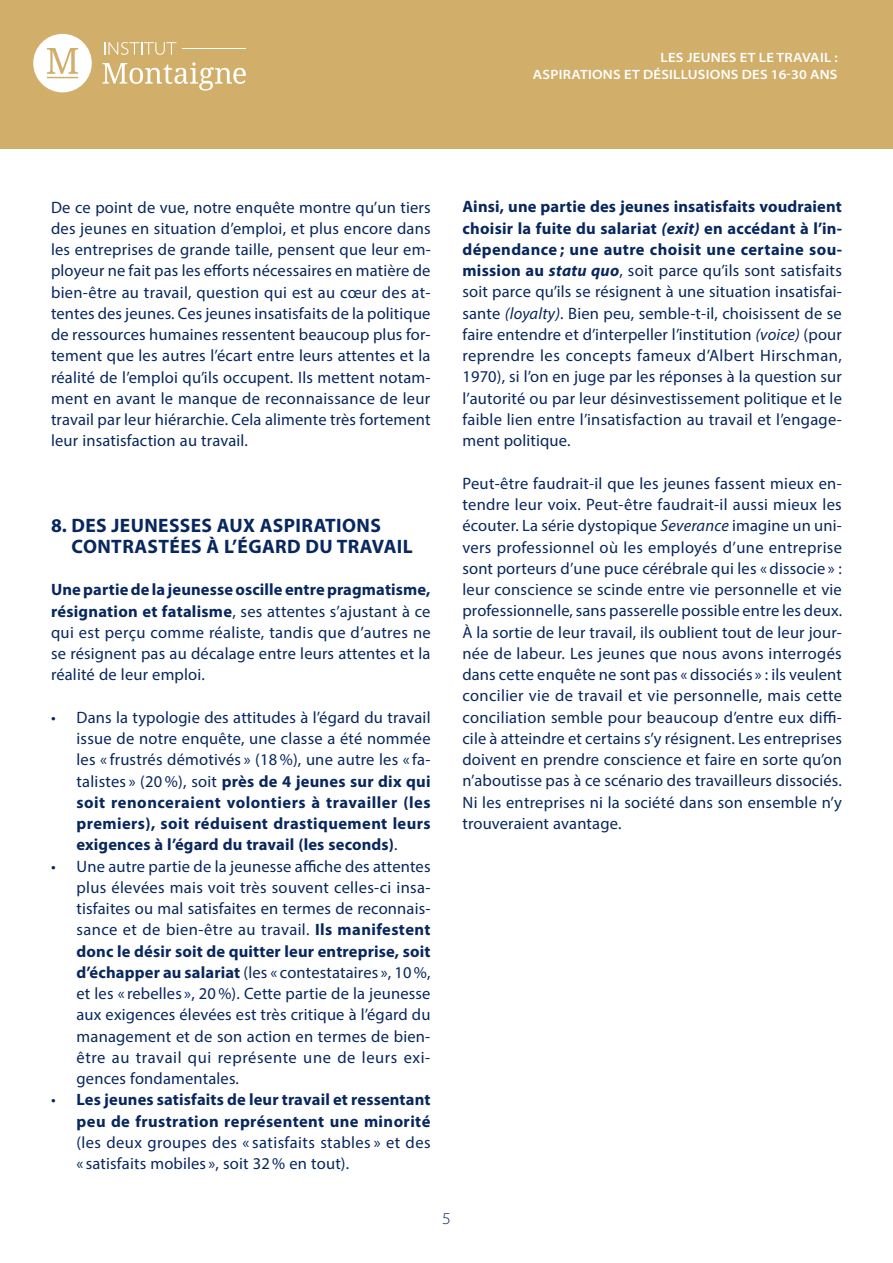
<style>
.page{position:relative;width:893px;height:1263px;background:#fff}
.page>*{position:absolute;margin:0;border:0;box-sizing:border-box;transform-origin:0 0}
.t1{font:700 19.5px/21.3px "Myriad Pro";letter-spacing:.02em;color:#08275e}
.t2{font:16.5px/21.3px "Myriad Pro";letter-spacing:.01em;color:#08275e;text-align:justify}
.t3{font:700 16.5px/21.3px "Myriad Pro";letter-spacing:.01em;color:#08275e;text-align:right}
.t4{font:300 semi-expanded 16.5px "Myriad Pro";color:#08275e}
.t5{font:600 semi-expanded 13.5px/16.5px "Myriad Pro";letter-spacing:.02em;color:#fff;text-align:right}
.s1{font-weight:700}
.s2{font-weight:400}
.s3{font-weight:700;font-style:italic}
.s4{font-style:italic}
</style>
<div class="page">
<div style="left:0;top:0;width:893px;height:149px;background:#d1af6b"></div>
<svg style="left:104px;top:42px;width:73px;height:13px"></svg>
<svg style="left:33px;top:34px;width:59px;height:58px"></svg>
<hr style="left:182px;top:48px;width:64px;height:1px;background:#fff">
<svg style="left:102px;top:62px;width:144px;height:29px"></svg>
<p class="t5" style="left:533px;top:49px;width:306px">LES JEUNES ET LE TRAVAIL :<br>ASPIRATIONS ET DÉSILLUSIONS DES 16-30 ANS</p>
<p class="t2" style="left:51px;top:196px;width:381px">De ce point de vue, notre enquête montre qu’un tiers des jeunes en situation d’emploi, et plus encore dans les entreprises de grande taille, pensent que leur em&shy;ployeur ne fait pas les efforts nécessaires en matière de bien-être au travail, question qui est au cœur des at&shy;tentes des jeunes. Ces jeunes insatisfaits de la politique de ressources humaines ressentent beaucoup plus for&shy;tement que les autres l’écart entre leurs attentes et la réalité de l’emploi qu’ils occupent. Ils mettent notam&shy;ment en avant le manque de reconnaissance de leur travail par leur hiérarchie. Cela alimente très fortement leur insatisfaction au travail.</p>
<p class="t1" style="left:72px;top:514px;width:343px;text-indent:-21px">8. DES JEUNESSES AUX ASPIRATIONS<br>CONTRASTÉES À L’ÉGARD DU TRAVAIL</p>
<p class="t2" style="left:51px;top:579px;width:381px"><span class="s1">Une partie de la jeunesse oscille entre pragmatisme, résignation et fatalisme</span>, ses attentes s’ajustant à ce qui est perçu comme réaliste, tandis que d’autres ne se résignent pas au décalage entre leurs attentes et la réalité de leur emploi.</p>
<p class="t2" style="left:77px;top:706px;width:356px;text-indent:-26px">• Dans la typologie des attitudes à l’égard du travail issue de notre enquête, une classe a été nommée les « frustrés démotivés » (18%), une autre les « fa&shy;talistes » (20%), soit <span class="s1">près de 4 jeunes sur dix qui soit renonceraient volontiers à travailler (les premiers), soit réduisent drastiquement leurs exigences à l’égard du travail (les seconds)</span>.</p>
<p class="t2" style="left:77px;top:855px;width:356px;text-indent:-26px">• Une autre partie de la jeunesse affiche des attentes plus élevées mais voit très souvent celles-ci insa&shy;tisfaites ou mal satisfaites en termes de reconnais&shy;sance et de bien-être au travail. <span class="s1">Ils manifestent donc le désir soit de quitter leur entreprise, soit d’échapper au salariat</span> (les « contestataires », 10%, et les « rebelles », 20%). Cette partie de la jeunesse aux exigences élevées est très critique à l’égard du management et de son action en termes de bien&shy;être au travail qui représente une de leurs exi&shy;gences fondamentales.</p>
<p class="t3" style="left:51px;top:1089px;width:381px"><span class="s2">•</span> Les jeunes satisfaits de leur travail et ressentant peu de frustration représentent une minorité</p>
<p class="t2" style="left:77px;top:1131px;width:355px">(les deux groupes des « satisfaits stables » et des « satisfaits mobiles », soit 32% en tout).</p>
<p class="t2" style="left:462px;top:196px;width:381px"><span class="s1">Ainsi, une partie des jeunes insatisfaits voudraient choisir la fuite du salariat</span> <span class="s3">(exit)</span> <span class="s1">en accédant à l’in&shy;dépendance ; une autre choisit une certaine sou&shy;mission au</span> <span class="s3">statu quo</span>, soit parce qu’ils sont satisfaits soit parce qu’ils se résignent à une situation insatisfai&shy;sante <span class="s4">(loyalty)</span>. Bien peu, semble-t-il, choisissent de se faire entendre et d’interpeller l’institution <span class="s4">(voice)</span> (pour reprendre les concepts fameux d’Albert Hirschman, 1970), si l’on en juge par les réponses à la question sur l’autorité ou par leur désinvestissement politique et le faible lien entre l’insatisfaction au travail et l’engage&shy;ment politique.</p>
<p class="t2" style="left:462px;top:472px;width:381px">Peut-être faudrait-il que les jeunes fassent mieux en&shy;tendre leur voix. Peut-être faudrait-il aussi mieux les écouter. La série dystopique <span class="s4">Severance</span> imagine un uni&shy;vers professionnel où les employés d’une entreprise sont porteurs d’une puce cérébrale qui les « dissocie » : leur conscience se scinde entre vie personnelle et vie professionnelle, sans passerelle possible entre les deux.<br>À la sortie de leur travail, ils oublient tout de leur jour&shy;née de labeur. Les jeunes que nous avons interrogés dans cette enquête ne sont pas « dissociés » : ils veulent concilier vie de travail et vie personnelle, mais cette conciliation semble pour beaucoup d’entre eux diffi&shy;cile à atteindre et certains s’y résignent. Les entreprises doivent en prendre conscience et faire en sorte qu’on n’aboutisse pas à ce scénario des travailleurs dissociés.<br>Ni les entreprises ni la société dans son ensemble n’y trouveraient avantage.</p>
<p class="t4" style="left:442px;top:1209px;width:10px">5</p>
</div>
